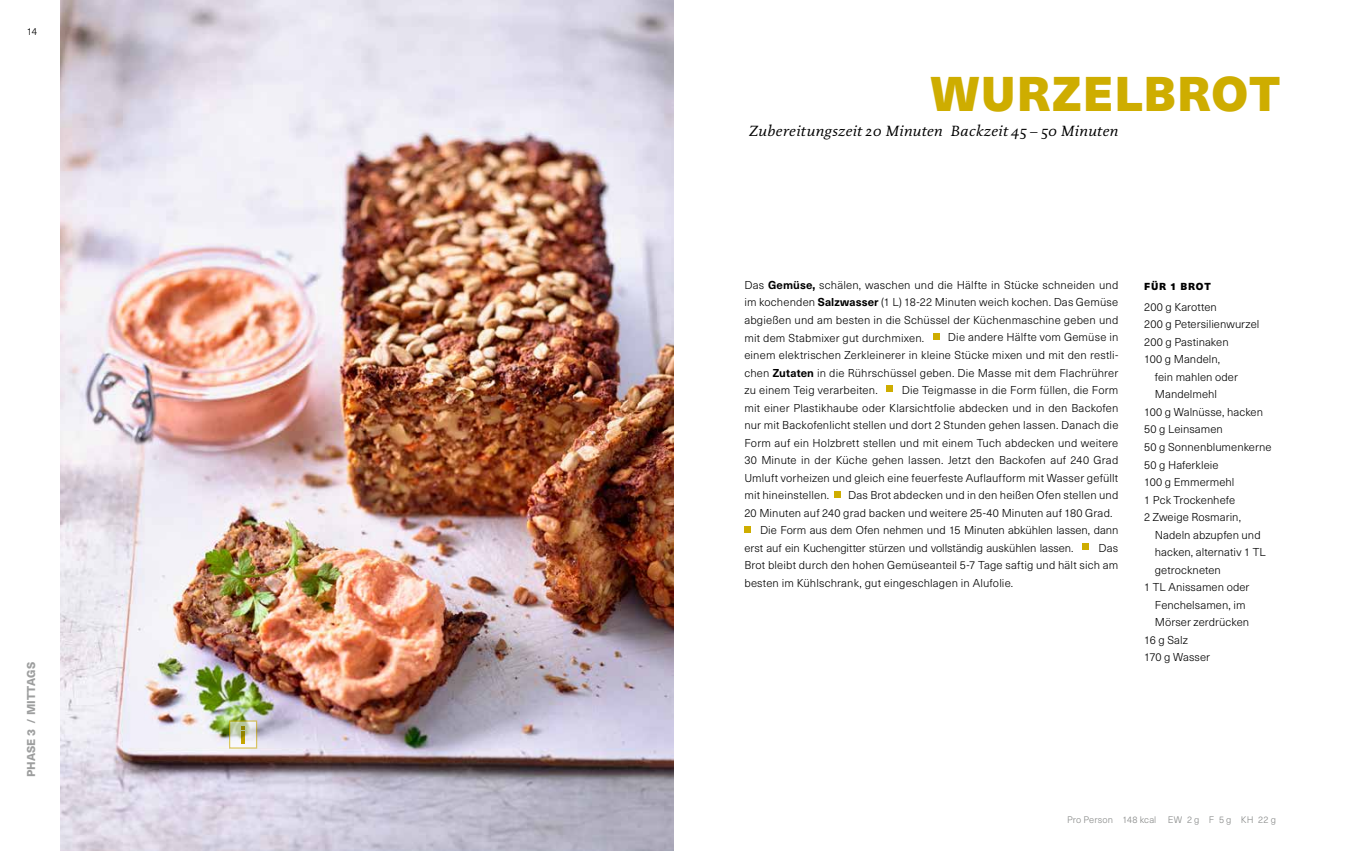
<style>
.page{position:relative;width:1347px;height:851px;background:#fff}
.page>*{position:absolute;margin:0;border:0;box-sizing:border-box;transform-origin:0 0}
.t1{font:900 47.88px "Neue Haas Unica Pro";letter-spacing:.025em;color:#cead00}
.t2{font:italic 15px "DTL Documenta ST";letter-spacing:.025em;color:#000}
.t3{font:300 11.25px/17.5px "Neue Haas Unica Pro";letter-spacing:.005em;color:#000;text-align:justify}
.t4{font:800 11.25px "Neue Haas Unica Pro";letter-spacing:.01em;color:#9d9e9e}
.t5{font:900 10px "Neue Haas Unica Pro";letter-spacing:.085em;color:#000}
.t6{font:300 10px "Neue Haas Unica Pro";color:#000}
.t7{font:300 9.38px "Neue Haas Unica Pro";letter-spacing:.01em;color:#878988}
.s1{font-weight:700}
</style>
<div class="page">
<img style="left:60px;top:0;width:613px;height:850px">
<svg style="left:933px;top:333px;width:6px;height:6px"></svg>
<div style="left:886px;top:386px;width:7px;height:6px;background:#cead00"></div>
<svg style="left:834px;top:491px;width:6px;height:6px"></svg>
<svg style="left:744px;top:526px;width:6px;height:6px"></svg>
<div style="left:1082px;top:543px;width:7px;height:6px;background:#cead00"></div>
<svg style="left:229px;top:720px;width:28px;height:28px"></svg>
<svg style="left:241px;top:731px;width:4px;height:12px"></svg>
<svg style="left:241px;top:725px;width:4px;height:4px"></svg>
<p class="t6" style="left:27px;top:26px;width:12px">14</p>
<p class="t4" style="left:24px;top:777px;width:116px;rotate:-90deg">PHASE 3 / MITTAGS</p>
<h1 class="t1" style="left:930px;top:63px;width:351px">WURZELBROT</h1>
<h2 class="t2" style="left:749px;top:121px;width:371px">Zubereitungszeit 20 Minuten Backzeit 45 – 50 Minuten</h2>
<p class="t3" style="left:744px;top:276px;width:375px">Das <span class="s1">Gemüse,</span> schälen, waschen und die Hälfte in Stücke schneiden und im kochenden <span class="s1">Salzwasser</span> (1 L) 18-22 Minuten weich kochen. Das Gemüse abgießen und am besten in die Schüssel der Küchenmaschine geben und mit dem Stabmixer gut durchmixen.</p>
<p class="t3" style="left:744px;top:329px;width:375px;text-indent:203px">Die andere Hälfte vom Gemüse in einem elektrischen Zerkleinerer in kleine Stücke mixen und mit den restli&shy;chen <span class="s1">Zutaten</span> in die Rührschüssel geben. Die Masse mit dem Flachrührer zu einem Teig verarbeiten.</p>
<p class="t3" style="left:744px;top:381px;width:375px;text-indent:157px">Die Teigmasse in die Form füllen, die Form mit einer Plastikhaube oder Klarsichtfolie abdecken und in den Backofen nur mit Backofenlicht stellen und dort 2 Stunden gehen lassen. Danach die Form auf ein Holzbrett stellen und mit einem Tuch abdecken und weitere 30 Minute in der Küche gehen lassen. Jetzt den Backofen auf 240 Grad Umluft vorheizen und gleich eine feuerfeste Auflaufform mit Wasser gefüllt mit hineinstellen.</p>
<p class="t3" style="left:848px;top:486px;width:272px">Das Brot abdecken und in den heißen Ofen stellen und</p>
<p class="t3" style="left:744px;top:504px;width:370px">20 Minuten auf 240 grad backen und weitere 25-40 Minuten auf 180 Grad.</p>
<p class="t3" style="left:760px;top:521px;width:359px">Die Form aus dem Ofen nehmen und 15 Minuten abkühlen lassen, dann</p>
<p class="t3" style="left:744px;top:539px;width:331px">erst auf ein Kuchengitter stürzen und vollständig auskühlen lassen.</p>
<p class="t3" style="left:744px;top:539px;width:375px;text-indent:354px">Das Brot bleibt durch den hohen Gemüseanteil 5-7 Tage saftig und hält sich am besten im Kühlschrank, gut eingeschlagen in Alufolie.</p>
<p class="t5" style="left:1144px;top:280px;width:68px">FÜR 1 BROT</p>
<p class="t3" style="left:1144px;top:298px;width:74px">200 g Karotten</p>
<p class="t3" style="left:1144px;top:316px;width:117px">200 g Petersilienwurzel</p>
<p class="t3" style="left:1144px;top:333px;width:86px">200 g Pastinaken</p>
<p class="t3" style="left:1144px;top:351px;width:77px">100 g Mandeln,</p>
<p class="t3" style="left:1154px;top:368px;width:85px">fein mahlen oder</p>
<p class="t3" style="left:1154px;top:386px;width:64px">Mandelmehl</p>
<p class="t3" style="left:1144px;top:403px;width:120px">100 g Walnüsse, hacken</p>
<p class="t3" style="left:1144px;top:421px;width:80px">50 g Leinsamen</p>
<p class="t3" style="left:1144px;top:438px;width:129px">50 g Sonnenblumenkerne</p>
<p class="t3" style="left:1144px;top:456px;width:76px">50 g Haferkleie</p>
<p class="t3" style="left:1144px;top:473px;width:92px">100 g Emmermehl</p>
<p class="t3" style="left:1144px;top:491px;width:92px">1 Pck Trockenhefe</p>
<p class="t3" style="left:1144px;top:508px;width:98px">2 Zweige Rosmarin,</p>
<p class="t3" style="left:1154px;top:526px;width:107px">Nadeln abzupfen und</p>
<p class="t3" style="left:1154px;top:543px;width:112px">hacken, alternativ 1 TL</p>
<p class="t3" style="left:1154px;top:561px;width:68px">getrockneten</p>
<p class="t3" style="left:1144px;top:578px;width:107px">1 TL Anissamen oder</p>
<p class="t3" style="left:1154px;top:596px;width:92px">Fenchelsamen, im</p>
<p class="t3" style="left:1154px;top:613px;width:96px">Mörser zerdrücken</p>
<p class="t3" style="left:1144px;top:631px;width:45px">16 g Salz</p>
<p class="t3" style="left:1144px;top:648px;width:67px">170 g Wasser</p>
<p class="t7" style="left:1067px;top:813px;width:210px">Pro Person 148 kcal EW 2 g F 5 g KH 22 g</p>
</div>
